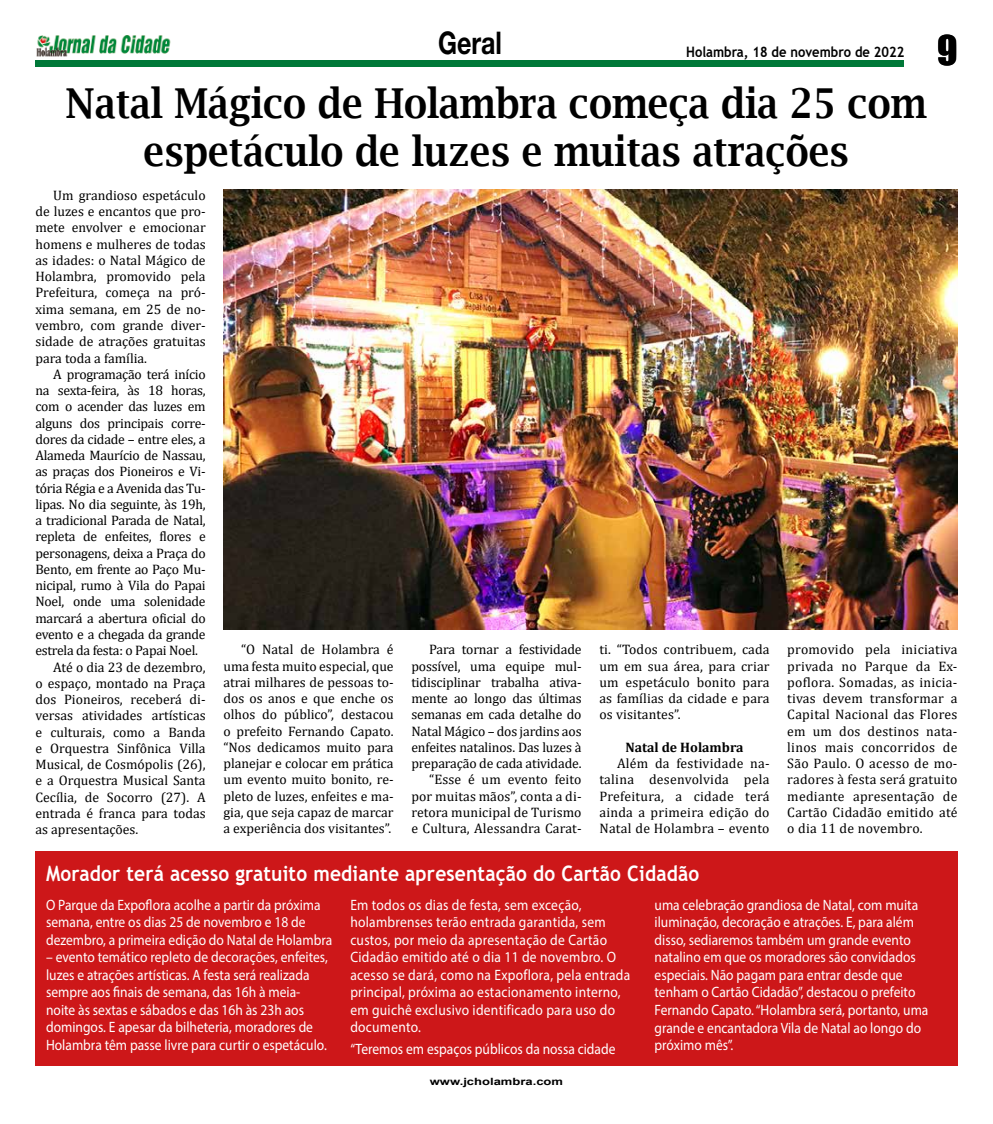
<style>
.page{position:relative;width:993px;height:1124px;background:#fff}
.page>*{position:absolute;margin:0;border:0;box-sizing:border-box;transform-origin:0 0}
.t1{font:600 41.25px/47.5px "Lucida Bright";color:#000;text-align:center;scale:.9 1}
.t2{font:37.5px "Impact";color:#000}
.t3{font:700 31.25px "Helvetica Neue";color:#000;scale:.8 1}
.t4{font:700 21.25px "Trebuchet MS";letter-spacing:.01em;color:#fff;scale:.9 1}
.t5{font:15px/17.5px "Myriad Pro";color:#fff;scale:.9 1}
.t6{font:15px/17.5px "Myriad Pro";letter-spacing:.02em;color:#fff;scale:.9 1}
.t7{font:700 14.38px "Trebuchet MS";color:#000;scale:.9 1}
.t8{font:13.75px/16.2px "Cambria";letter-spacing:-.01em;color:#000;text-align:justify}
.t9{font:700 13.75px "Cambria";color:#000}
.t10{font:700 10px "Arial";color:#000;scale:1.3 1}
</style>
<div class="page">
<div style="left:35px;top:60px;width:869px;height:7px;background:#007838"></div>
<img style="left:36px;top:35px;width:135px;height:22px">
<div style="left:35px;top:851px;width:922px;height:214px;background:#cd1719"></div>
<img style="left:223px;top:189px;width:734px;height:440px">
<h3 class="t3" style="left:438px;top:24px;width:81px">Geral</h3>
<p class="t7" style="left:686px;top:43px;width:244px">Holambra, 18 de novembro de 2022</p>
<h1 class="t1" style="left:66px;top:80px;width:957px">Natal Mágico de Holambra começa dia 25 com espetáculo de luzes e muitas atrações</h1>
<h2 class="t2" style="left:936px;top:21px;width:22px">9</h2>
<p class="t8" style="left:35px;top:187px;width:172px;text-indent:18px">Um grandioso espetáculo de luzes e encantos que pro&shy;mete envolver e emocionar homens e mulheres de todas as idades: o Natal Mágico de Holambra, promovido pela Prefeitura, começa na pró&shy;xima semana, em 25 de no&shy;vembro, com grande diver&shy;sidade de atrações gratuitas para toda a família.</p>
<p class="t8" style="left:53px;top:366px;width:154px">A programação terá início</p>
<p class="t8" style="left:35px;top:382px;width:172px">na sexta-feira, às 18 horas,</p>
<p class="t8" style="left:35px;top:398px;width:172px">com o acender das luzes em</p>
<p class="t8" style="left:35px;top:414px;width:172px">alguns dos principais corre-</p>
<p class="t8" style="left:35px;top:431px;width:172px">dores da cidade – entre eles, a</p>
<p class="t8" style="left:35px;top:447px;width:172px">Alameda Maurício de Nassau,</p>
<p class="t8" style="left:35px;top:463px;width:172px">as praças dos Pioneiros e Vi-</p>
<p class="t8" style="left:35px;top:479px;width:172px">tória Régia e a Avenida das Tu-</p>
<p class="t8" style="left:35px;top:496px;width:172px">lipas. No dia seguinte, às 19h,</p>
<p class="t8" style="left:35px;top:512px;width:172px">a tradicional Parada de Natal,</p>
<p class="t8" style="left:35px;top:528px;width:172px">repleta de enfeites, flores e</p>
<p class="t8" style="left:35px;top:544px;width:172px">personagens, deixa a Praça do</p>
<p class="t8" style="left:35px;top:561px;width:172px">Bento, em frente ao Paço Mu-</p>
<p class="t8" style="left:35px;top:577px;width:172px">nicipal, rumo à Vila do Papai</p>
<p class="t8" style="left:35px;top:593px;width:172px">Noel, onde uma solenidade</p>
<p class="t8" style="left:35px;top:609px;width:172px">marcará a abertura oficial do</p>
<p class="t8" style="left:35px;top:626px;width:172px">evento e a chegada da grande</p>
<p class="t8" style="left:35px;top:642px;width:164px">estrela da festa: o Papai Noel.</p>
<p class="t8" style="left:53px;top:658px;width:154px">Até o dia 23 de dezembro,</p>
<p class="t8" style="left:35px;top:674px;width:172px">o espaço, montado na Praça</p>
<p class="t8" style="left:35px;top:691px;width:172px">dos Pioneiros, receberá di-</p>
<p class="t8" style="left:35px;top:707px;width:172px">versas atividades artísticas</p>
<p class="t8" style="left:35px;top:723px;width:172px">e culturais, como a Banda</p>
<p class="t8" style="left:35px;top:739px;width:172px">e Orquestra Sinfônica Villa</p>
<p class="t8" style="left:35px;top:756px;width:172px">Musical, de Cosmópolis (26),</p>
<p class="t8" style="left:35px;top:772px;width:172px">e a Orquestra Musical Santa</p>
<p class="t8" style="left:35px;top:788px;width:172px">Cecília, de Socorro (27). A</p>
<p class="t8" style="left:35px;top:804px;width:172px">entrada é franca para todas</p>
<p class="t8" style="left:35px;top:821px;width:104px">as apresentações.</p>
<p class="t8" style="left:223px;top:641px;width:172px;text-indent:18px">“O Natal de Holambra é uma festa muito especial, que atrai milhares de pessoas to&shy;dos os anos e que enche os olhos do público”, destacou o prefeito Fernando Capato. “Nos dedicamos muito para planejar e colocar em prática um evento muito bonito, re&shy;pleto de luzes, enfeites e ma&shy;gia, que seja capaz de marcar a experiência dos visitantes”.</p>
<p class="t8" style="left:411px;top:641px;width:172px;text-align:right">Para tornar a festividade possível, uma equipe mul&shy;tidisciplinar trabalha ativa&shy;mente ao longo das últimas semanas em cada detalhe do<br>Natal Mágico – dos jardins aos enfeites natalinos. Das luzes à preparação de cada atividade. “Esse é um evento feito por muitas mãos”, conta a di&shy;retora municipal de Turismo e Cultura, Alessandra Carat-</p>
<p class="t8" style="left:599px;top:641px;width:172px">ti. “Todos contribuem, cada um em sua área, para criar um espetáculo bonito para as famílias da cidade e para os visitantes”.</p>
<p class="t9" style="left:625px;top:737px;width:120px">Natal de Holambra</p>
<p class="t8" style="left:599px;top:755px;width:172px;text-indent:18px">Além da festividade na&shy;talina desenvolvida pela Prefeitura, a cidade terá ainda a primeira edição do Natal de Holambra – evento</p>
<p class="t8" style="left:787px;top:641px;width:172px">promovido pela iniciativa privada no Parque da Ex&shy;poflora. Somadas, as inicia&shy;tivas devem transformar a Capital Nacional das Flores em um dos destinos nata&shy;linos mais concorridos de São Paulo. O acesso de mo&shy;radores à festa será gratuito mediante apresentação de Cartão Cidadão emitido até o dia 11 de novembro.</p>
<h3 class="t4" style="left:46px;top:859px;width:727px">Morador terá acesso gratuito mediante apresentação do Cartão Cidadão</h3>
<p class="t5" style="left:46px;top:895px;width:319px">O Parque da Expoflora acolhe a partir da próxima semana, entre os dias 25 de novembro e 18 de dezembro, a primeira edição do Natal de Holambra</p>
<p class="t5" style="left:46px;top:948px;width:314px">– evento temático repleto de decorações, enfeites, luzes e atrações artísticas. A festa será realizada sempre aos finais de semana, das 16h à meia&shy;noite às sextas e sábados e das 16h às 23h aos domingos. E apesar da bilheteria, moradores de Holambra têm passe livre para curtir o espetáculo.</p>
<p class="t6" style="left:350px;top:895px;width:312px">Em todos os dias de festa, sem exceção, holambrenses terão entrada garantida, sem custos, por meio da apresentação de Cartão Cidadão emitido até o dia 11 de novembro. O acesso se dará, como na Expoflora, pela entrada principal, próxima ao estacionamento interno, em guichê exclusivo identificado para uso do documento.</p>
<p class="t5" style="left:350px;top:1039px;width:296px">“Teremos em espaços públicos da nossa cidade</p>
<p class="t5" style="left:654px;top:895px;width:306px">uma celebração grandiosa de Natal, com muita iluminação, decoração e atrações. E, para além disso, sediaremos também um grande evento natalino em que os moradores são convidados especiais. Não pagam para entrar desde que tenham o Cartão Cidadão”, destacou o prefeito Fernando Capato. “Holambra será, portanto, uma grande e encantadora Vila de Natal ao longo do próximo mês”.</p>
<p class="t10" style="left:429px;top:1074px;width:104px">www.jcholambra.com</p>
</div>
